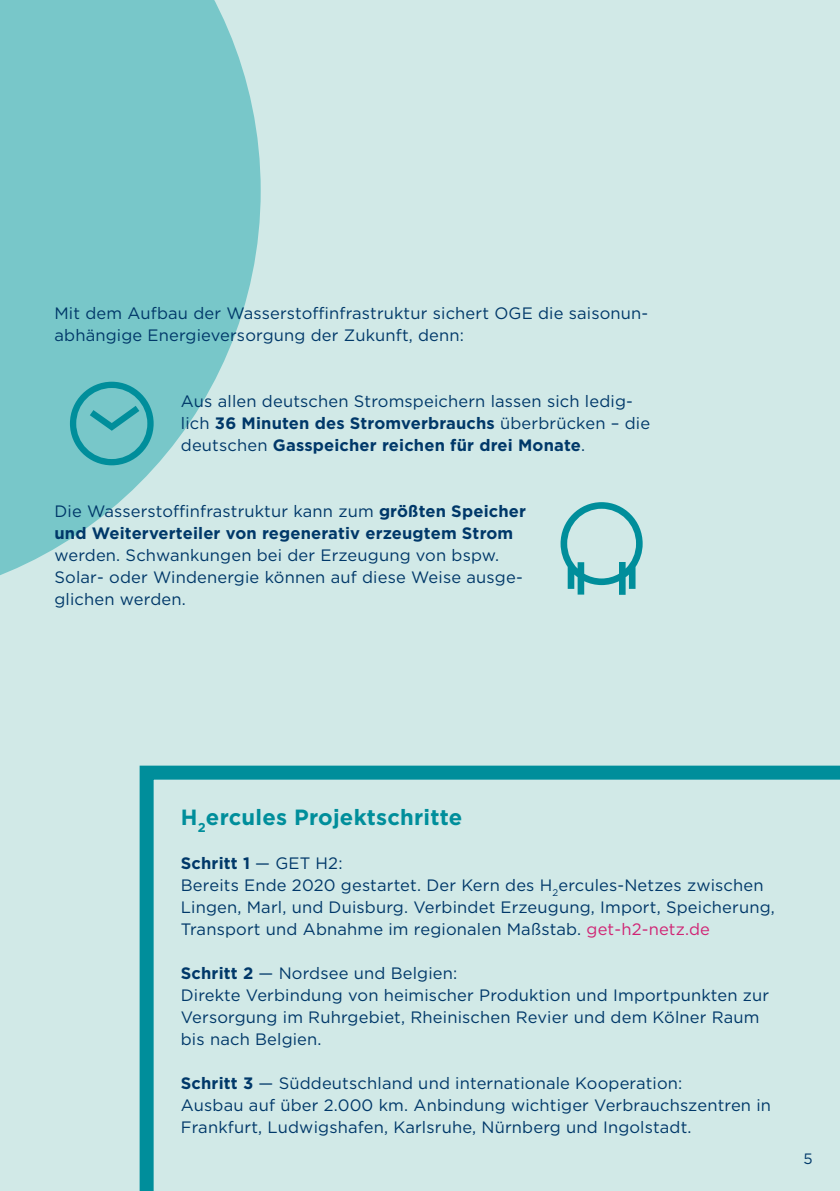
<style>
.page{position:relative;width:840px;height:1191px;background:#fff}
.page>*{position:absolute;margin:0;border:0;box-sizing:border-box;transform-origin:0 0}
.t1{font:700 22px "Gotham";letter-spacing:.01em;color:#008e9b}
.t2{font:16.4px/22px "Gotham";letter-spacing:.01em;color:#003869}
.t3{font:700 16.4px/22px "Gotham";letter-spacing:.01em;color:#003869}
.t4{font:15px "Gotham";color:#003869}
.s1{font-weight:700}
.s2{font-weight:400}
.s3{color:#d02474}
</style>
<div class="page">
<div style="left:0;top:0;width:839px;height:1191px;background:#d1e9e7"></div>
<svg style="left:0;top:0;width:260px;height:575px;fill:#78c7c9"></svg>
<svg style="left:70px;top:382px;width:83px;height:83px"></svg>
<svg style="left:560px;top:502px;width:82px;height:93px"></svg>
<svg style="left:139px;top:765px;width:700px;height:426px"></svg>
<p class="t2" style="left:54px;top:301px;width:595px">Mit dem Aufbau der Wasserstoffinfrastruktur sichert OGE die saisonun&shy;abhängige Energieversorgung der Zukunft, denn:</p>
<p class="t2" style="left:181px;top:389px;width:470px">Aus allen deutschen Stromspeichern lassen sich ledig&shy;lich <span class="s1">36 Minuten des Stromverbrauchs</span> überbrücken – die deutschen <span class="s1">Gasspeicher reichen für drei Monate</span>.</p>
<p class="t3" style="left:54px;top:500px;width:473px"><span class="s2">Die Wasserstoffinfrastruktur kann zum</span> größten Speicher und Weiterverteiler von regenerativ erzeugtem Strom</p>
<p class="t2" style="left:54px;top:543px;width:469px">werden. Schwankungen bei der Erzeugung von bspw.<br>Solar- oder Windenergie können auf diese Weise ausge&shy;glichen werden.</p>
<h1 class="t1" style="left:181px;top:802px;width:283px">H<sub>2</sub>ercules Projektschritte</h1>
<p class="t2" style="left:181px;top:851px;width:595px"><span class="s1">Schritt 1</span> — GET H2:<br>Bereits Ende 2020 gestartet. Der Kern des H<sub>2</sub>ercules-Netzes zwischen Lingen, Marl, und Duisburg. Verbindet Erzeugung, Import, Speicherung, Transport und Abnahme im regionalen Maßstab. <span class="s3">get-h2-netz.de</span></p>
<p class="t2" style="left:181px;top:961px;width:589px"><span class="s1">Schritt 2</span> — Nordsee und Belgien:<br>Direkte Verbindung von heimischer Produktion und Importpunkten zur Versorgung im Ruhrgebiet, Rheinischen Revier und dem Kölner Raum bis nach Belgien.</p>
<p class="t2" style="left:181px;top:1071px;width:591px"><span class="s1">Schritt 3</span> — Süddeutschland und internationale Kooperation:<br>Ausbau auf über 2.000 km. Anbindung wichtiger Verbrauchszentren in<br>Frankfurt, Ludwigshafen, Karlsruhe, Nürnberg und Ingolstadt.</p>
<p class="t4" style="left:803px;top:1148px;width:11px">5</p>
</div>
